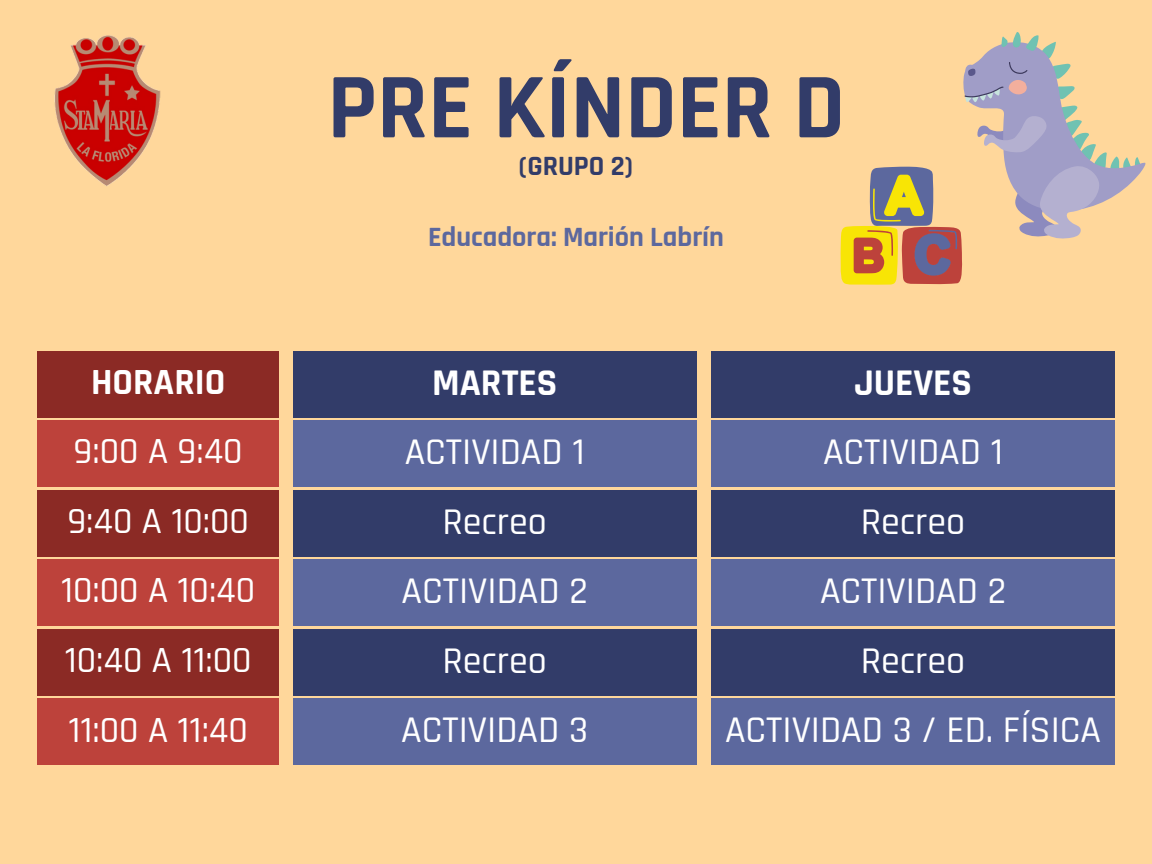
<style>
.page{position:relative;width:1152px;height:864px;background:#ffd79b}
.page>*{position:absolute;margin:0;border:0;box-sizing:border-box;transform-origin:0 0}
.t1{font:700 93.45px "Rajdhani";color:#323c69}
.t2{font:500 38.1px "Rajdhani";color:#fff}
.t3{font:700 38.1px "Rajdhani";color:#fff}
.t4{font:500 37.35px "Rajdhani";color:#fff}
.t5{font:700 37.35px "Rajdhani";color:#fff}
.t6{font:700 28.2px "Rajdhani";color:#5c689e}
.t7{font:700 28.2px "Rajdhani";color:#323c69}
</style>
<div class="page">
<div style="left:293px;top:351px;width:404px;height:66px;background:#323c69"></div>
<div style="left:37px;top:629px;width:242px;height:66px;background:#8b2a25"></div>
<div style="left:37px;top:351px;width:242px;height:66px;background:#8b2a25"></div>
<div style="left:37px;top:420px;width:242px;height:67px;background:#bd423b"></div>
<div style="left:37px;top:490px;width:242px;height:66px;background:#8b2a25"></div>
<div style="left:37px;top:559px;width:242px;height:67px;background:#bd423b"></div>
<div style="left:37px;top:699px;width:242px;height:66px;background:#bd423b"></div>
<img style="left:54px;top:35px;width:107px;height:151px">
<div style="left:711px;top:351px;width:404px;height:66px;background:#323c69"></div>
<div style="left:293px;top:420px;width:404px;height:67px;background:#5c689e"></div>
<div style="left:711px;top:420px;width:404px;height:67px;background:#5c689e"></div>
<div style="left:293px;top:490px;width:404px;height:66px;background:#323c69"></div>
<div style="left:711px;top:490px;width:404px;height:66px;background:#323c69"></div>
<div style="left:293px;top:559px;width:404px;height:67px;background:#5c689e"></div>
<div style="left:711px;top:559px;width:404px;height:67px;background:#5c689e"></div>
<div style="left:293px;top:629px;width:404px;height:66px;background:#323c69"></div>
<div style="left:711px;top:629px;width:404px;height:66px;background:#323c69"></div>
<div style="left:293px;top:699px;width:404px;height:66px;background:#5c689e"></div>
<div style="left:711px;top:699px;width:404px;height:66px;background:#5c689e"></div>
<svg style="left:841px;top:32px;width:305px;height:253px"></svg>
<p class="t1" style="left:327px;top:50px;width:519px">PRE KÍNDER D</p>
<p class="t7" style="left:519px;top:148px;width:116px">(GRUPO 2)</p>
<p class="t6" style="left:428px;top:220px;width:297px">Educadora: Marión Labrín</p>
<p class="t5" style="left:91px;top:359px;width:136px">HORARIO</p>
<p class="t3" style="left:432px;top:359px;width:127px">MARTES</p>
<p class="t3" style="left:854px;top:359px;width:120px">JUEVES</p>
<p class="t4" style="left:74px;top:429px;width:171px">9:00 A 9:40</p>
<p class="t2" style="left:405px;top:429px;width:181px">ACTIVIDAD 1</p>
<p class="t2" style="left:823px;top:429px;width:181px">ACTIVIDAD 1</p>
<p class="t4" style="left:67px;top:498px;width:183px">9:40 A 10:00</p>
<p class="t2" style="left:442px;top:498px;width:106px">Recreo</p>
<p class="t2" style="left:861px;top:498px;width:106px">Recreo</p>
<p class="t4" style="left:61px;top:568px;width:196px">10:00 A 10:40</p>
<p class="t2" style="left:402px;top:568px;width:188px">ACTIVIDAD 2</p>
<p class="t2" style="left:820px;top:568px;width:188px">ACTIVIDAD 2</p>
<p class="t4" style="left:65px;top:637px;width:188px">10:40 A 11:00</p>
<p class="t2" style="left:442px;top:637px;width:106px">Recreo</p>
<p class="t2" style="left:861px;top:637px;width:106px">Recreo</p>
<p class="t4" style="left:68px;top:707px;width:181px">11:00 A 11:40</p>
<p class="t2" style="left:401px;top:707px;width:188px">ACTIVIDAD 3</p>
<p class="t2" style="left:725px;top:707px;width:378px">ACTIVIDAD 3 / ED. FÍSICA</p>
</div>
